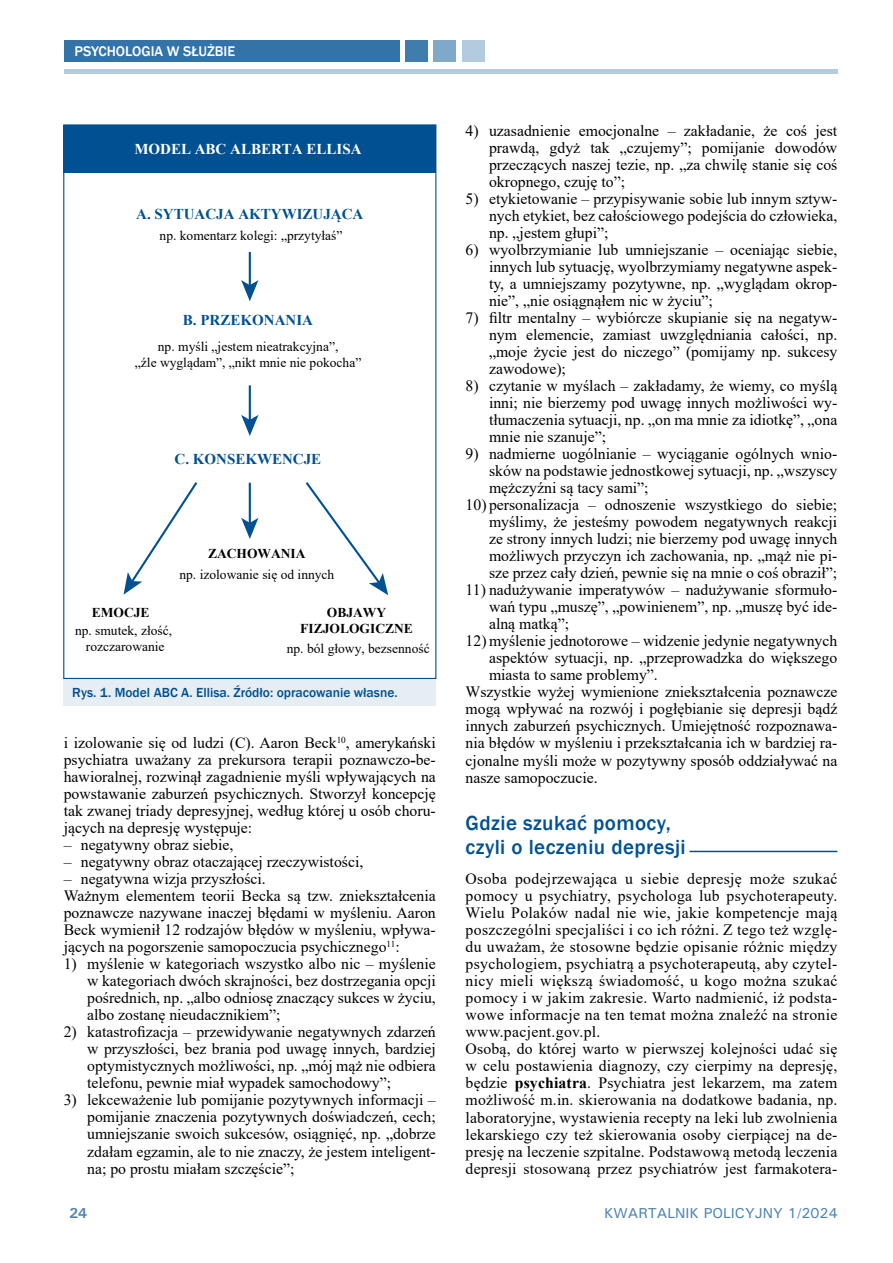
<style>
.page{position:relative;width:893px;height:1263px;background:#fff}
.page>*{position:absolute;margin:0;border:0;box-sizing:border-box;transform-origin:0 0}
.t1{font:500 21px/24px "Franklin Gothic";letter-spacing:.02em;color:#005092}
.t2{font:15.75px/17px "Times New Roman";color:#000;text-align:justify}
.t3{font:15.75px/17px "Times New Roman";letter-spacing:.02em;color:#000}
.t4{font:700 15px "Times New Roman";color:#005092}
.t5{font:700 15px "Times New Roman";color:#fff}
.t6{font:500 14.4px "Univers";color:#4d85b2}
.t7{font:500 14.4px "Franklin Gothic";color:#fff}
.t8{font:700 14.4px "Univers";color:#4d85b2}
.t9{font:13.5px/16.2px "Times New Roman";color:#000;text-align:center}
.t10{font:500 13.5px "Franklin Gothic";color:#005092}
.t11{font:700 13.5px "Times New Roman";color:#000}
.s1{font-weight:700}
</style>
<div class="page">
<hr style="left:64px;top:70px;width:774px;height:4px;background:#b3cbde">
<div style="left:64px;top:41px;width:336px;height:21px;background:#3373a8"></div>
<div style="left:405px;top:41px;width:23px;height:21px;background:#407cad"></div>
<div style="left:433px;top:41px;width:23px;height:21px;background:#80a8c8"></div>
<div style="left:462px;top:41px;width:23px;height:21px;background:#b3cbde"></div>
<hr style="left:466px;top:851px;width:371px;height:1px;background:#005092">
<div style="left:466px;top:832px;width:223px;height:30px;background:#fff"></div>
<div style="left:64px;top:679px;width:372px;height:26px;background:#e6eef4"></div>
<div style="left:64px;top:125px;width:372px;height:48px;background:#005092"></div>
<hr style="left:249px;top:252px;width:2px;height:34px;background:#005092">
<svg style="left:241px;top:280px;width:17px;height:21px"></svg>
<hr style="left:249px;top:385px;width:2px;height:36px;background:#005092">
<svg style="left:241px;top:415px;width:17px;height:21px"></svg>
<hr style="left:249px;top:483px;width:2px;height:41px;background:#005092">
<svg style="left:241px;top:518px;width:17px;height:21px"></svg>
<svg style="left:305px;top:482px;width:83px;height:113px"></svg>
<svg style="left:124px;top:482px;width:74px;height:113px"></svg>
<p class="t7" style="left:74px;top:43px;width:162px">PSYCHOLOGIA W SŁUŻBIE</p>
<p class="t5" style="left:134px;top:138px;width:229px">MODEL ABC ALBERTA ELLISA</p>
<p class="t4" style="left:136px;top:203px;width:229px">A. SYTUACJA AKTYWIZUJĄCA</p>
<p class="t9" style="left:160px;top:227px;width:184px">np. komentarz kolegi: „przytyłaś”</p>
<p class="t4" style="left:183px;top:309px;width:132px">B. PRZEKONANIA</p>
<p class="t9" style="left:135px;top:338px;width:228px">np. myśli „jestem nieatrakcyjna”,<br>„źle wyglądam”, „nikt mnie nie pokocha”</p>
<p class="t4" style="left:175px;top:448px;width:148px">C. KONSEKWENCJE</p>
<p class="t11" style="left:208px;top:543px;width:99px">ZACHOWANIA</p>
<p class="t9" style="left:179px;top:566px;width:156px">np. izolowanie się od innych</p>
<p class="t11" style="left:92px;top:602px;width:59px">EMOCJE</p>
<p class="t11" style="left:327px;top:603px;width:61px">OBJAWY</p>
<p class="t9" style="left:75px;top:622px;width:99px">np. smutek, złość,</p>
<p class="t11" style="left:300px;top:619px;width:114px">FIZJOLOGICZNE</p>
<p class="t9" style="left:86px;top:638px;width:80px">rozczarowanie</p>
<p class="t9" style="left:287px;top:640px;width:144px">np. ból głowy, bezsenność</p>
<p class="t10" style="left:72px;top:684px;width:327px">Rys. 1. Model ABC A. Ellisa. Źródło: opracowanie własne.</p>
<p class="t2" style="left:64px;top:734px;width:374px">i izolowanie się od ludzi (C). Aaron Beck<sup>10</sup>, amerykański psychiatra uważany za prekursora terapii poznawczo<span class="s1">-</span>be&shy;hawioralnej, rozwinął zagadnienie myśli wpływających na powstawanie zaburzeń psychicznych. Stworzył koncepcję tak zwanej triady depresyjnej, według której u osób choru&shy;jących na depresję występuje:</p>
<p class="t2" style="left:64px;top:836px;width:171px">– negatywny obraz siebie,</p>
<p class="t2" style="left:64px;top:853px;width:301px">– negatywny obraz otaczającej rzeczywistości,</p>
<p class="t2" style="left:64px;top:870px;width:374px;text-align:left">– negatywna wizja przyszłości.<br>Ważnym elementem teorii Becka są tzw. zniekształcenia poznawcze nazywane inaczej błędami w myśleniu. Aaron Beck wymienił 12 rodzajów błędów w myśleniu, wpływa&shy;jących na pogorszenie samopoczucia psychicznego<sup>11</sup>:</p>
<p class="t2" style="left:87px;top:955px;width:350px;text-indent:-23px">1) myślenie w kategoriach wszystko albo nic – myślenie w kategoriach dwóch skrajności, bez dostrzegania opcji pośrednich, np. „albo odniosę znaczący sukces w życiu, albo zostanę nieudacznikiem”;</p>
<p class="t2" style="left:87px;top:1023px;width:350px;text-indent:-23px">2) katastrofizacja – przewidywanie negatywnych zdarzeń w przyszłości, bez brania pod uwagę innych, bardziej optymistycznych możliwości, np. „mój mąż nie odbiera telefonu, pewnie miał wypadek samochodowy”;</p>
<p class="t2" style="left:87px;top:1091px;width:350px;text-indent:-23px">3) lekceważenie lub pomijanie pozytywnych informacji – pomijanie znaczenia pozytywnych doświadczeń, cech; umniejszanie swoich sukcesów, osiągnięć, np. „dobrze zdałam egzamin, ale to nie znaczy, że jestem inteligent&shy;na; po prostu miałam szczęście”;</p>
<p class="t2" style="left:489px;top:122px;width:350px;text-indent:-23px">4) uzasadnienie emocjonalne – zakładanie, że coś jest prawdą, gdyż tak „czujemy”; pomijanie dowodów przeczących naszej tezie, np. „za chwilę stanie się coś okropnego, czuję to”;</p>
<p class="t2" style="left:489px;top:190px;width:350px;text-indent:-23px">5) etykietowanie – przypisywanie sobie lub innym sztyw&shy;nych etykiet, bez całościowego podejścia do człowieka, np. „jestem głupi”;</p>
<p class="t2" style="left:489px;top:241px;width:350px;text-indent:-23px">6) wyolbrzymianie lub umniejszanie – oceniając siebie, innych lub sytuację, wyolbrzymiamy negatywne aspek&shy;ty, a umniejszamy pozytywne, np. „wyglądam okrop&shy;nie”, „nie osiągnąłem nic w życiu”;</p>
<p class="t2" style="left:489px;top:309px;width:350px;text-indent:-23px">7) filtr mentalny – wybiórcze skupianie się na negatyw&shy;nym elemencie, zamiast uwzględniania całości, np. „moje życie jest do niczego” (pomijamy np. sukcesy zawodowe);</p>
<p class="t2" style="left:489px;top:377px;width:350px;text-indent:-23px">8) czytanie w myślach – zakładamy, że wiemy, co myślą inni; nie bierzemy pod uwagę innych możliwości wy&shy;tłumaczenia sytuacji, np. „on ma mnie za idiotkę”, „ona mnie nie szanuje”;</p>
<p class="t2" style="left:489px;top:445px;width:350px;text-indent:-23px">9) nadmierne uogólnianie – wyciąganie ogólnych wnio&shy;sków na podstawie jednostkowej sytuacji, np. „wszyscy mężczyźni są tacy sami”;</p>
<p class="t2" style="left:489px;top:496px;width:350px;text-indent:-23px">10) personalizacja – odnoszenie wszystkiego do siebie; myślimy, że jesteśmy powodem negatywnych reakcji ze strony innych ludzi; nie bierzemy pod uwagę innych możliwych przyczyn ich zachowania, np. „mąż nie pi&shy;sze przez cały dzień, pewnie się na mnie o coś obraził”;</p>
<p class="t2" style="left:466px;top:581px;width:373px">11) nadużywanie imperatywów – nadużywanie sformuło-</p>
<p class="t2" style="left:489px;top:598px;width:350px">wań typu „muszę”, „powinienem”, np. „muszę być ide-</p>
<p class="t2" style="left:489px;top:615px;width:82px">alną matką”;</p>
<p class="t2" style="left:466px;top:632px;width:373px">12)myślenie jednotorowe – widzenie jedynie negatywnych</p>
<p class="t2" style="left:489px;top:649px;width:350px">aspektów sytuacji, np. „przeprowadzka do większego</p>
<p class="t2" style="left:489px;top:666px;width:170px">miasta to same problemy”.</p>
<p class="t2" style="left:466px;top:683px;width:373px">Wszystkie wyżej wymienione zniekształcenia poznawcze</p>
<p class="t2" style="left:466px;top:700px;width:373px">mogą wpływać na rozwój i pogłębianie się depresji bądź</p>
<p class="t2" style="left:466px;top:717px;width:373px">innych zaburzeń psychicznych. Umiejętność rozpoznawa-</p>
<p class="t2" style="left:466px;top:734px;width:373px">nia błędów w myśleniu i przekształcania ich w bardziej ra-</p>
<p class="t2" style="left:466px;top:751px;width:373px">cjonalne myśli może w pozytywny sposób oddziaływać na</p>
<p class="t2" style="left:466px;top:768px;width:134px">nasze samopoczucie.</p>
<h1 class="t1" style="left:466px;top:811px;width:222px">Gdzie szukać pomocy, czyli o leczeniu depresji</h1>
<p class="t3" style="left:466px;top:870px;width:373px">Osoba podejrzewająca u siebie depresję może szukać pomocy u psychiatry, psychologa lub psychoterapeuty.<br>Wielu Polaków nadal nie wie, jakie kompetencje mają poszczególni specjaliści i co ich różni. Z tego też wzglę&shy;du uważam, że stosowne będzie opisanie różnic między psychologiem, psychiatrą a psychoterapeutą, aby czytel&shy;nicy mieli większą świadomość, u kogo można szukać pomocy i w jakim zakresie. Warto nadmienić, iż podsta&shy;wowe informacje na ten temat można znaleźć na stronie www.pacjent.gov.pl.<br>Osobą, do której warto w pierwszej kolejności udać się w celu postawienia diagnozy, czy cierpimy na depresję, będzie <span class="s1">psychiatra</span>. Psychiatra jest lekarzem, ma zatem możliwość m.in. skierowania na dodatkowe badania, np. laboratoryjne, wystawienia recepty na leki lub zwolnienia lekarskiego czy też skierowania osoby cierpiącej na de&shy;presję na leczenie szpitalne. Podstawową metodą leczenia depresji stosowaną przez psychiatrów jest farmakotera-</p>
<p class="t8" style="left:69px;top:1204px;width:20px">24</p>
<p class="t6" style="left:604px;top:1204px;width:235px">KWARTALNIK POLICYJNY 1/2024</p>
</div>
